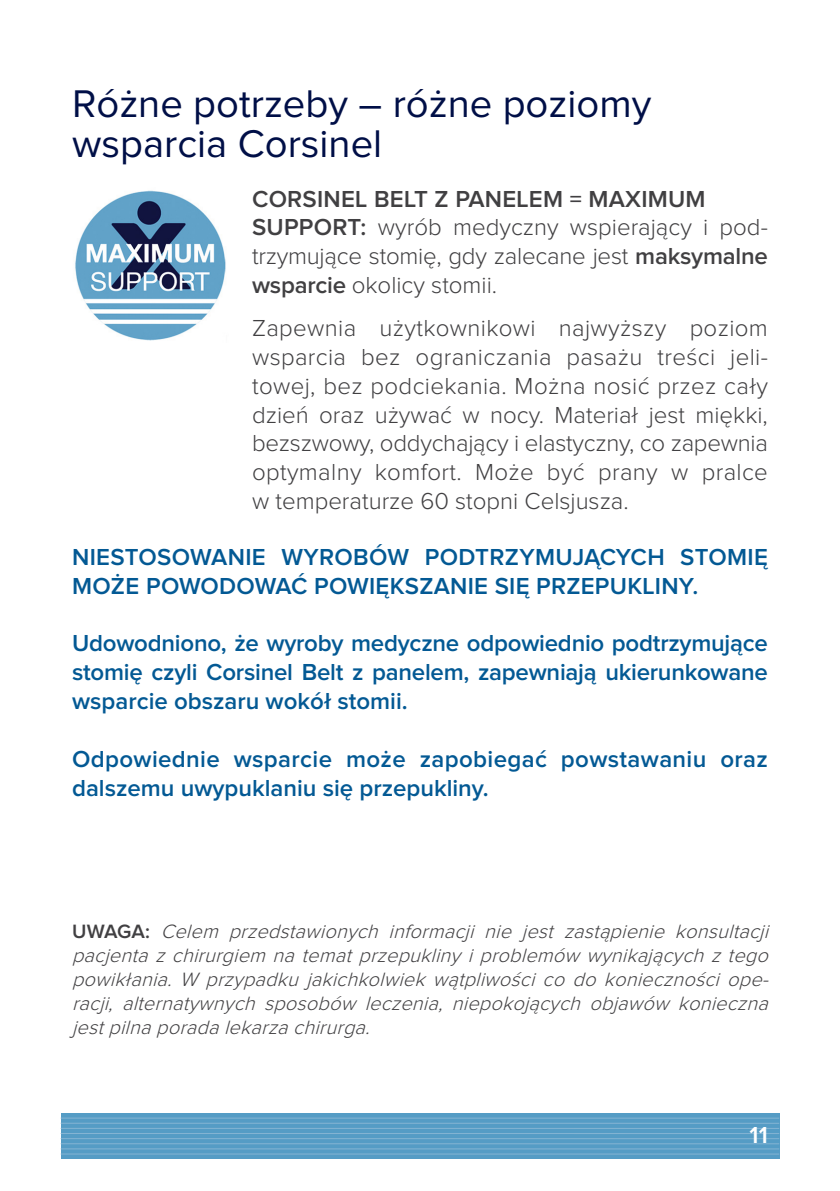
<style>
.page{position:relative;width:840px;height:1191px;background:#fff}
.page>*{position:absolute;margin:0;border:0;box-sizing:border-box;transform-origin:0 0}
.t1{font:40px/40px "Proxima Nova";color:#000f47}
.t2{font:300 24px/28.8px "Proxima Nova";color:#414042;text-align:justify}
.t3{font:600 24px/28.8px "Proxima Nova";letter-spacing:.01em;color:#035994}
.t4{font:600 24px "Proxima Nova";letter-spacing:.01em;color:#414042}
.t5{font:600 24px "Proxima Nova";color:#fff}
.t6{font:italic 300 20px/24px "Proxima Nova";letter-spacing:.01em;color:#414042;text-align:justify}
.s1{font-weight:600}
.s2{font-weight:600;font-style:normal}
</style>
<div class="page">
<div style="left:61px;top:1113px;width:717px;height:45px;background:#559cc5"></div>
<hr style="left:61px;top:1117px;width:717px;height:1px;background:#84b4d3">
<hr style="left:61px;top:1122px;width:717px;height:1px;background:#84b4d3">
<hr style="left:61px;top:1127px;width:717px;height:2px;background:#84b4d3">
<hr style="left:61px;top:1133px;width:717px;height:1px;background:#84b4d3">
<hr style="left:61px;top:1138px;width:717px;height:1px;background:#84b4d3">
<hr style="left:61px;top:1143px;width:717px;height:1px;background:#84b4d3">
<hr style="left:61px;top:1148px;width:717px;height:1px;background:#84b4d3">
<hr style="left:61px;top:1153px;width:717px;height:1px;background:#84b4d3">
<img style="left:75px;top:190px;width:151px;height:151px">
<p class="t1" style="left:72px;top:85px;width:580px">Różne potrzeby – różne poziomy wsparcia Corsinel</p>
<p class="t4" style="left:252px;top:188px;width:455px">CORSINEL BELT Z PANELEM = MAXIMUM</p>
<p class="t2" style="left:252px;top:214px;width:517px"><span class="s1">SUPPORT:</span> wyrób medyczny wspierający i pod&shy;trzymujące stomię, gdy zalecane jest <span class="s1">maksymalne wsparcie</span> okolicy stomii.</p>
<p class="t2" style="left:252px;top:315px;width:517px">Zapewnia użytkownikowi najwyższy poziom wsparcia bez ograniczania pasażu treści jeli&shy;towej, bez podciekania. Można nosić przez cały dzień oraz używać w nocy. Materiał jest miękki, bezszwowy, oddychający i elastyczny, co zapewnia optymalny komfort. Może być prany w pralce w temperaturze 60 stopni Celsjusza.</p>
<p class="t3" style="left:72px;top:543px;width:697px">NIESTOSOWANIE WYROBÓW PODTRZYMUJĄCYCH STOMIĘ<br>MOŻE POWODOWAĆ POWIĘKSZANIE SIĘ PRZEPUKLINY.</p>
<p class="t3" style="left:72px;top:630px;width:697px;text-align:justify">Udowodniono, że wyroby medyczne odpowiednio podtrzymujące stomię czyli Corsinel Belt z panelem, zapewniają ukierunkowane wsparcie obszaru wokół stomii.</p>
<p class="t3" style="left:72px;top:745px;width:697px">Odpowiednie wsparcie może zapobiegać powstawaniu oraz dalszemu uwypuklaniu się przepukliny.</p>
<p class="t6" style="left:72px;top:920px;width:702px"><span class="s2">U WA G A :</span> Celem przedstawionych informacji nie jest zastąpienie konsultacji pacjenta z chirurgiem na temat przepukliny i problemów wynikających z tego powikłania. W przypadku jakichkolwiek wątpliwości co do konieczności ope&shy;racji, alternatywnych sposobów leczenia, niepokojących objawów konieczna jestpilna porada lekarza chirurga.</p>
<p class="t5" style="left:749px;top:1123px;width:20px">11</p>
</div>
